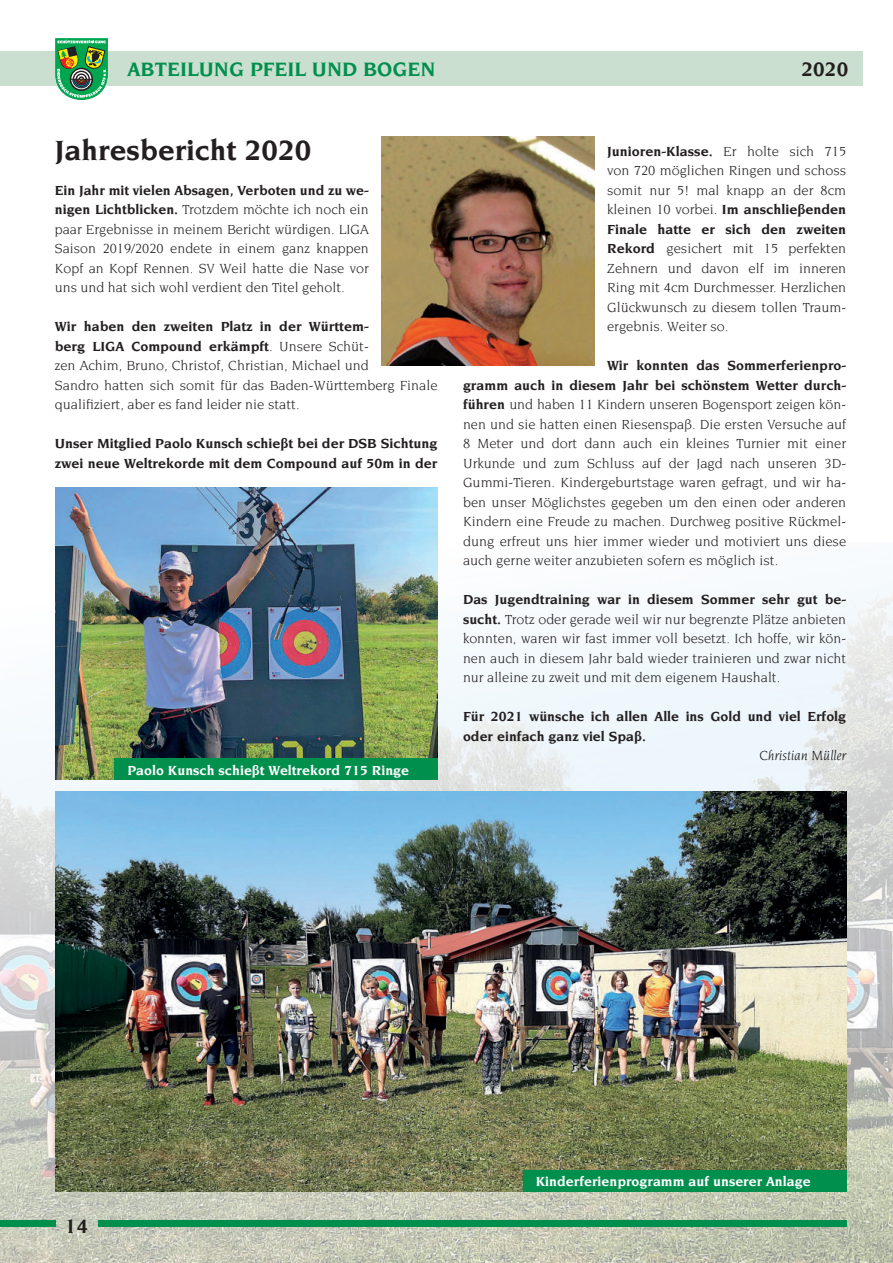
<style>
.page{position:relative;width:893px;height:1263px;background:#fff}
.page>*{position:absolute;margin:0;border:0;box-sizing:border-box;transform-origin:0 0}
.t1{font:700 30px "Novarese";color:#231f20}
.t2{font:700 21px "Novarese";color:#008f4d}
.t3{font:700 21px "Novarese";color:#231f20}
.t4{font:14.25px/19.5px "Novarese";color:#231f20;text-align:justify}
.t5{font:700 14.25px/19.5px "Novarese";color:#231f20}
.t6{font:700 14.25px "Novarese";color:#fff}
.t7{font:italic 14.25px "Novarese";color:#231f20}
.s1{font-weight:700}
</style>
<div class="page">
<div style="left:0;top:51px;width:863px;height:34px;background:#cbdfd0"></div>
<svg style="left:55px;top:38px;width:53px;height:62px;background:#55a364"></svg>
<img style="left:0;top:586px;width:893px;height:677px">
<div style="left:98px;top:1220px;width:748px;height:7px;background:#008f4d"></div>
<div style="left:0;top:1220px;width:55px;height:7px;background:#008f4d"></div>
<img style="left:382px;top:136px;width:212px;height:230px">
<img style="left:55px;top:792px;width:791px;height:399px">
<div style="left:523px;top:1170px;width:323px;height:21px;background:#008f4d"></div>
<img style="left:55px;top:487px;width:383px;height:292px">
<div style="left:115px;top:758px;width:323px;height:22px;background:#008f4d"></div>
<h2 class="t2" style="left:128px;top:61px;width:309px">ABTEILUNG PFEIL UND BOGEN</h2>
<h2 class="t3" style="left:802px;top:61px;width:48px">2020</h2>
<h1 class="t1" style="left:55px;top:138px;width:258px">Jahresbericht 2020</h1>
<p class="t4" style="left:55px;top:181px;width:315px"><span class="s1">Ein Jahr mit vielen Absagen, Verboten und zu we&shy;nigen Lichtblicken.</span> Trotzdem möchte ich noch ein paar Ergebnisse in meinem Bericht würdigen. LIGA Saison 2019/2020 endete in einem ganz knappen Kopf an Kopf Rennen. SV Weil hatte die Nase vor uns und hat sich wohl verdient den Titel geholt.</p>
<p class="t4" style="left:55px;top:317px;width:384px;text-align:left"><span class="s1">Wir haben den zweiten Platz in der Württem-<br>berg LIGA Compound erkämpft</span>. Unsere Schüt-<br>zen Achim, Bruno, Christof, Christian, Michael und<br>Sandro hatten sich somit für das Baden-Württemberg Finale qualifiziert, aber es fand leider nie statt.</p>
<p class="t5" style="left:55px;top:434px;width:384px">Unser Mitglied Paolo Kunsch schießt bei der DSB Sichtung zwei neue Weltrekorde mit dem Compound auf 50m in der</p>
<p class="t6" style="left:128px;top:764px;width:283px">Paolo Kunsch schießt Weltrekord 715 Ringe</p>
<p class="t4" style="left:607px;top:142px;width:241px"><span class="s1">Junioren-Klasse.</span> Er holte sich 715 von 720 möglichen Ringen und schoss somit nur 5! mal knapp an der 8cm kleinen 10 vorbei. <span class="s1">Im anschließenden Finale hatte er sich den zweiten Rekord</span> gesichert mit 15 perfekten Zehnern und davon elf im inneren Ring mit 4cm Durchmesser. Herzlichen Glückwunsch zu diesem tollen Traum&shy;ergebnis. Weiter so.</p>
<p class="t4" style="left:463px;top:356px;width:385px;text-indent:144px"><span class="s1">Wir konnten das Sommerferienpro&shy;gramm auch in diesem Jahr bei schönstem Wetter durch&shy;führen</span> und haben 11 Kindern unseren Bogensport zeigen kön&shy;nen und sie hatten einen Riesenspaß. Die ersten Versuche auf 8 Meter und dort dann auch ein kleines Turnier mit einer Urkunde und zum Schluss auf der Jagd nach unseren 3D-Gummi-Tieren. Kindergeburtstage waren gefragt, und wir ha&shy;ben unser Möglichstes gegeben um den einen oder anderen Kindern eine Freude zu machen. Durchweg positive Rückmel&shy;dung erfreut uns hier immer wieder und motiviert uns diese auch gerne weiter anzubieten sofern es möglich ist.</p>
<p class="t4" style="left:463px;top:590px;width:385px"><span class="s1">Das Jugendtraining war in diesem Sommer sehr gut be&shy;sucht.</span> Trotz oder gerade weil wir nur begrenzte Plätze anbieten konnten, waren wir fast immer voll besetzt. Ich hoffe, wir kön&shy;nen auch in diesem Jahr bald wieder trainieren und zwar nicht nur alleine zu zweit und mit dem eigenem Haushalt.</p>
<p class="t5" style="left:463px;top:707px;width:385px">Für 2021 wünsche ich allen Alle ins Gold und viel Erfolg oder einfach ganz viel Spaß.</p>
<p class="t7" style="left:759px;top:750px;width:88px">Christian Müller</p>
<h2 class="t3" style="left:65px;top:1217px;width:25px">14</h2>
<p class="t6" style="left:536px;top:1176px;width:276px">Kinderferienprogramm auf unserer Anlage</p>
</div>
